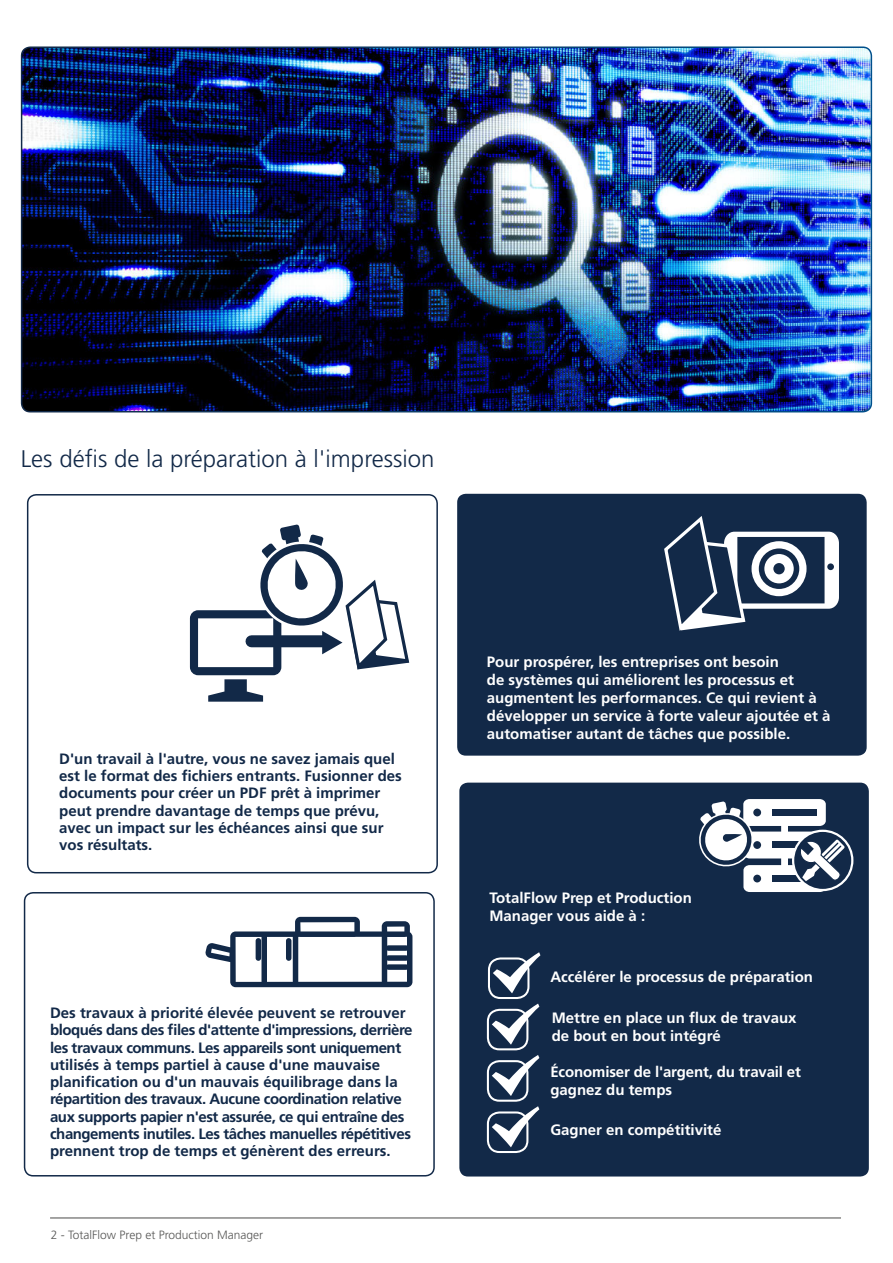
<style>
.page{position:relative;width:893px;height:1263px;background:#fff}
.page>*{position:absolute;margin:0;border:0;box-sizing:border-box;transform-origin:0 0}
.t1{font:300 24px "Frutiger LT Std";color:#122948}
.t2{font:700 15px/17.2px "Frutiger LT Std";letter-spacing:-.03em;color:#122948}
.t3{font:700 15px/18px "Frutiger LT Std";color:#fff}
.t4{font:700 15px/17.2px "Frutiger LT Std";color:#122948}
.t5{font:300 12px "Frutiger LT Std";color:#575756}
</style>
<div class="page">
<div style="left:24px;top:892px;width:411px;height:284px;border:2px solid #122948;border-radius:9px"></div>
<div style="left:457px;top:494px;width:410px;height:262px;background:#122948;border-radius:9px"></div>
<div style="left:27px;top:494px;width:411px;height:379px;border:2px solid #122948;border-radius:9px"></div>
<div style="left:459px;top:783px;width:410px;height:393px;background:#122948;border-radius:9px"></div>
<hr style="left:50px;top:1218px;width:791px;height:1px;background:#4a4a49">
<div style="left:488px;top:957px;width:41px;height:42px;border:2px solid #fff;border-radius:12px"></div>
<svg style="left:493px;top:952px;width:47px;height:41px"></svg>
<div style="left:487px;top:1009px;width:41px;height:41px;border:2px solid #fff;border-radius:12px"></div>
<svg style="left:492px;top:1003px;width:47px;height:42px"></svg>
<div style="left:487px;top:1060px;width:41px;height:42px;border:2px solid #fff;border-radius:12px"></div>
<svg style="left:492px;top:1055px;width:47px;height:41px"></svg>
<div style="left:487px;top:1111px;width:41px;height:42px;border:2px solid #fff;border-radius:12px"></div>
<svg style="left:492px;top:1106px;width:47px;height:41px"></svg>
<svg style="left:190px;top:524px;width:220px;height:178px"></svg>
<svg style="left:205px;top:917px;width:207px;height:70px"></svg>
<div style="left:256px;top:938px;width:5px;height:23px;background:#122948;border-radius:3px"></div>
<div style="left:286px;top:938px;width:5px;height:23px;background:#122948;border-radius:3px"></div>
<svg style="left:793px;top:831px;width:59px;height:59px"></svg>
<div style="left:724px;top:532px;width:115px;height:77px;background:#fff;border-radius:11px"></div>
<div style="left:737px;top:537px;width:87px;height:66px;background:#122948"></div>
<div style="left:827px;top:563px;width:7px;height:7px;background:#122948;border-radius:50%"></div>
<svg style="left:664px;top:516px;width:81px;height:115px"></svg>
<div style="left:751px;top:541px;width:55px;height:55px;background:#fff;border-radius:50%"></div>
<div style="left:759px;top:548px;width:40px;height:41px;background:#122948;border-radius:50%"></div>
<div style="left:764px;top:554px;width:30px;height:29px;background:#fff;border-radius:50%"></div>
<div style="left:773px;top:563px;width:12px;height:11px;background:#122948;border-radius:50%"></div>
<svg style="left:699px;top:799px;width:146px;height:93px"></svg>
<img style="left:22px;top:48px;width:849px;height:364px">
<div style="left:21px;top:46px;width:851px;height:366px;border:2px solid #fff;border-radius:9px"></div>
<h1 class="t1" style="left:21px;top:446px;width:415px">Les défis de la préparation à l'impression</h1>
<p class="t4" style="left:59px;top:750px;width:344px">D'un travail à l'autre, vous ne savez jamais quel est le format des fichiers entrants. Fusionner des documents pour créer un PDF prêt à imprimer peut prendre davantage de temps que prévu, avec un impact sur les échéances ainsi que sur vos résultats.</p>
<p class="t2" style="left:50px;top:1004px;width:364px">Des travaux à priorité élevée peuvent se retrouver bloqués dans des files d'attente d'impressions, derrière les travaux communs. Les appareils sont uniquement utilisés à temps partiel à cause d'une mauvaise planification ou d'un mauvais équilibrage dans la répartition des travaux. Aucune coordination relative aux supports papier n'est assurée, ce qui entraîne des changements inutiles. Les tâches manuelles répétitives prennent trop de temps et génèrent des erreurs.</p>
<p class="t5" style="left:51px;top:1228px;width:214px">2 - TotalFlow Prep et Production Manager</p>
<p class="t3" style="left:487px;top:653px;width:345px">Pour prospérer, les entreprises ont besoin<br>de systèmes qui améliorent les processus et augmentent les performances. Ce qui revient à développer un service à forte valeur ajoutée et à automatiser autant de tâches que possible.</p>
<p class="t3" style="left:489px;top:889px;width:204px">TotalFlow Prep et Production<br>Manager vous aide à :</p>
<p class="t3" style="left:550px;top:968px;width:264px">Accélérer le processus de préparation</p>
<p class="t3" style="left:552px;top:1009px;width:246px">Mettre en place un flux de travaux de bout en bout intégré</p>
<p class="t3" style="left:550px;top:1063px;width:252px">Économiser de l'argent, du travail et gagnez du temps</p>
<p class="t3" style="left:550px;top:1121px;width:172px">Gagner en compétitivité</p>
</div>
